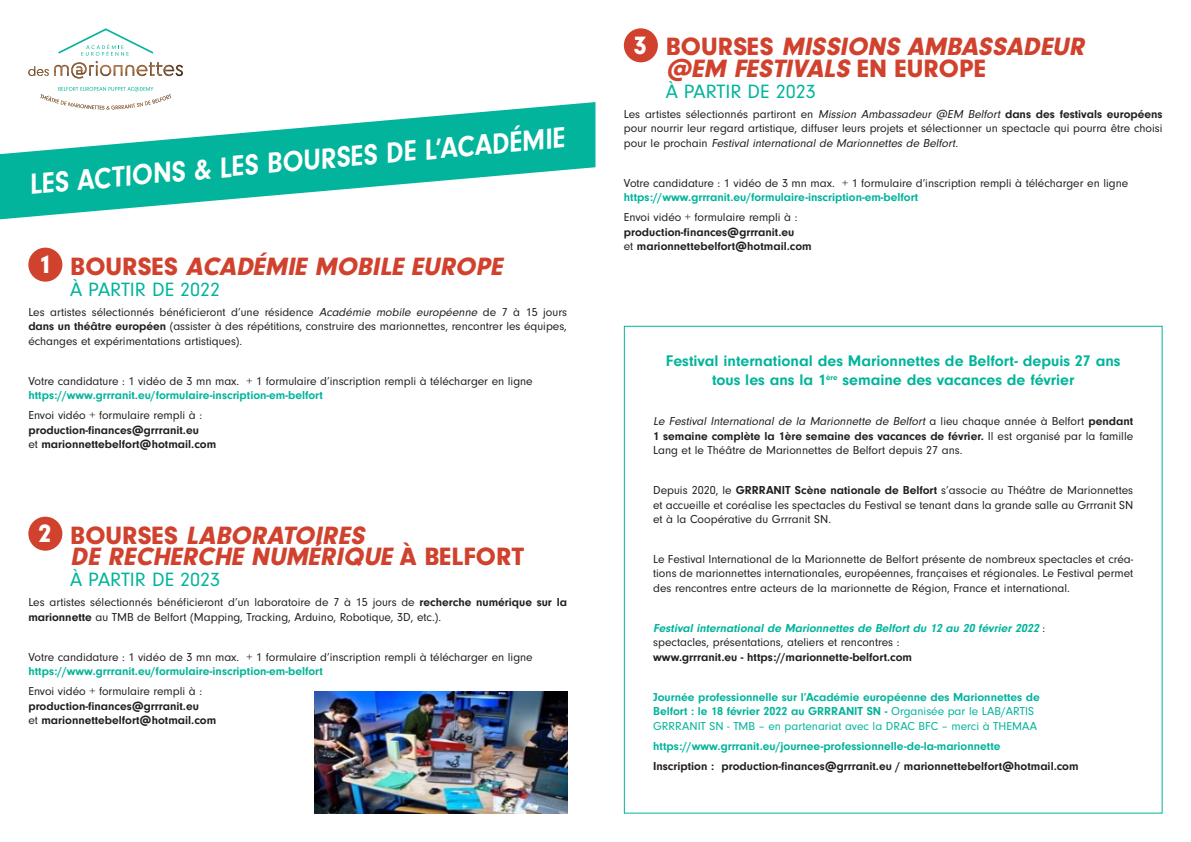
<style>
.page{position:relative;width:1191px;height:842px;background:#fff}
.page>*{position:absolute;margin:0;border:0;box-sizing:border-box;transform-origin:0 0}
.t1{font:700 30px "Neuzeit Gro";color:#fff;scale:.91 1}
.t2{font:italic 900 26px/21.2px "Neuzeit Gro";color:#d0422d}
.t3{font:20px "Neuzeit Gro";color:#02b49b}
.t4{font:700 16px/19.2px "Neuzeit Gro";color:#02b49b;text-align:center}
.t5{font:12px/14.4px "Neuzeit Gro";color:#231f20;text-align:justify}
.t6{font:700 12px/14.4px "Neuzeit Gro";color:#02b49b}
.t7{font:700 12px/14.4px "Neuzeit Gro";color:#231f20}
.t8{font:italic 700 12px/14.4px "Neuzeit Gro";color:#02b49b}
.s1{font-style:normal;color:#fff}
.s2{font-style:normal}
.s3{font-style:italic}
.s4{font-weight:700}
.s5{font-weight:400}
.s6{font-weight:400;font-style:normal;color:#231f20}
</style>
<div class="page">
<svg style="left:58px;top:87px;width:96px;height:5px"></svg>
<img style="left:41px;top:94px;width:130px;height:8px">
<svg style="left:58px;top:28px;width:96px;height:28px"></svg>
<img style="left:28px;top:61px;width:155px;height:18px">
<div style="left:28px;top:248px;width:34px;height:34px;background:#d0422d;border-radius:50%"></div>
<div style="left:28px;top:517px;width:34px;height:34px;background:#d0422d;border-radius:50%"></div>
<div style="left:624px;top:28px;width:34px;height:34px;background:#d0422d;border-radius:50%"></div>
<svg style="left:0;top:102px;width:595px;height:117px;fill:#02b49b"></svg>
<img style="left:314px;top:692px;width:253px;height:122px">
<h1 class="t1" style="left:28px;top:168px;width:592px;rotate:-5deg">LES ACTIONS &amp; LES BOURSES DE L’ACADÉMIE</h1>
<h2 class="t2" style="left:38px;top:256px;width:471px"><span class="s1">1</span> <span class="s2">B O U R S E S</span> ACADÉMIE MOBILE EUROPE</h2>
<h3 class="t3" style="left:70px;top:279px;width:152px">À PARTIR DE 2022</h3>
<p class="t5" style="left:28px;top:305px;width:540px">Les artistes sélectionnés bénéficieront d’une résidence <span class="s3">Académie mobile européenne</span> de 7 à 15 jours <span class="s4">dans un théâtre européen</span> (assister à des répétitions, construire des marionnettes, rencontrer les équipes, échanges et expérimentations artistiques).</p>
<p class="t5" style="left:28px;top:374px;width:506px">Votre candidature : 1 vidéo de 3 mn max. + 1 formulaire d’inscription rempli à télécharger en ligne</p>
<p class="t6" style="left:28px;top:388px;width:296px">https://www.grrranit.eu/formulaire-inscription-em-belfort</p>
<p class="t5" style="left:28px;top:408px;width:175px">Envoi vidéo + formulaire rempli à :</p>
<p class="t7" style="left:28px;top:423px;width:189px">production-finances@grrranit.eu<br><span class="s5">et</span> marionnettebelfort@hotmail.com</p>
<h2 class="t2" style="left:70px;top:525px;width:455px;text-indent:-32px"><span class="s1">2</span> <span class="s2">B O U R S E S</span> LABORATOIRES<br>DE RECHERCHE NUMÉRIQUE <span class="s2">À B E L F O R T</span></h2>
<h3 class="t3" style="left:70px;top:569px;width:152px">À PARTIR DE 2023</h3>
<p class="t5" style="left:28px;top:595px;width:540px">Les artistes sélectionnés bénéficieront d’un laboratoire de 7 à 15 jours de <span class="s4">recherche numérique sur la marionnette</span> au TMB de Belfort (Mapping, Tracking, Arduino, Robotique, 3D, etc.).</p>
<p class="t5" style="left:28px;top:650px;width:506px">Votre candidature : 1 vidéo de 3 mn max. + 1 formulaire d’inscription rempli à télécharger en ligne</p>
<p class="t6" style="left:28px;top:664px;width:296px">https://www.grrranit.eu/formulaire-inscription-em-belfort</p>
<p class="t5" style="left:28px;top:684px;width:175px">Envoi vidéo + formulaire rempli à :</p>
<p class="t7" style="left:28px;top:699px;width:189px">production-finances@grrranit.eu<br><span class="s5">et</span> marionnettebelfort@hotmail.com</p>
<h2 class="t2" style="left:665px;top:36px;width:425px;text-indent:-32px"><span class="s1">3</span> <span class="s2">B O U R S E S</span> MISSIONS AMBASSADEUR @EM FESTIVALS <span class="s2">E N E U R O P E</span></h2>
<h3 class="t3" style="left:665px;top:80px;width:152px">À PARTIR DE 2023</h3>
<p class="t5" style="left:624px;top:107px;width:540px">Les artistes sélectionnés partiront en <span class="s3">Mission Ambassadeur @EM Belfort</span> <span class="s4">dans des festivals européens </span>pour nourrir leur regard artistique, diffuser leurs projets et sélectionner un spectacle qui pourra être choisi p o u r l e p r o c h a i n <span class="s3">Festival international de Marionnettes de Belfort.</span></p>
<p class="t5" style="left:624px;top:176px;width:506px">Votre candidature : 1 vidéo de 3 mn max. + 1 formulaire d’inscription rempli à télécharger en ligne</p>
<p class="t6" style="left:624px;top:190px;width:296px">https://www.grrranit.eu/formulaire-inscription-em-belfort</p>
<p class="t5" style="left:624px;top:210px;width:175px">Envoi vidéo + formulaire rempli à :</p>
<p class="t7" style="left:624px;top:225px;width:189px">production-finances@grrranit.eu<br><span class="s5">et</span> marionnettebelfort@hotmail.com</p>
<h3 class="t4" style="left:666px;top:351px;width:456px">Festival international des Marionnettes de Belfort- depuis 27 ans tous les ans la 1<sup>ère</sup> semaine des vacances de février</h3>
<p class="t5" style="left:653px;top:414px;width:481px"><span class="s3">Le Festival International de la Marionnette de Belfort</span> a l i e u c h a q u e a n n é e à B e l fo rt <span class="s4">p e n d a n t 1 semaine complète la 1ère semaine des vacances de février.</span> Il est organisé par la famille Lang et le Théâtre de Marionnettes de Belfort depuis 27 ans.</p>
<p class="t5" style="left:653px;top:483px;width:481px">Depuis 2020, le <span class="s4">GRRRANIT Scène nationale de Belfort</span> s’associe au Théâtre de Marionnettes et accueille et coréalise les spectacles du Festival se tenant dans la grande salle au Grrranit SN et à la Coopérative du Grrranit SN.</p>
<p class="t5" style="left:653px;top:552px;width:481px">Le Festival International de la Marionnette de Belfort présente de nombreux spectacles et créa&shy;tions de marionnettes internationales, européennes, françaises et régionales. Le Festival permet des rencontres entre acteurs de la marionnette de Région, France et international.</p>
<p class="t8" style="left:653px;top:621px;width:394px">Festival international de Marionnettes de Belfort du 12 au 20 février 2022 <span class="s6">: spectacles, présentations, ateliers et rencontres :</span></p>
<p class="t7" style="left:653px;top:650px;width:260px">www.grrranit.eu - https://marionnette-belfort.com</p>
<p class="t6" style="left:653px;top:690px;width:388px">Journée professionnelle sur l’Académie européenne des Marionnettes de<br>Belfort : le 18 février 2022 au GRRRANIT SN - <span class="s5">Organisée par le LAB/ARTIS<br>GRRRANIT SN - TMB – en partenariat avec la DRAC BFC – merci à THEMAA</span></p>
<p class="t6" style="left:653px;top:739px;width:349px">https://www.grrranit.eu/journee-professionnelle-de-la-marionnette</p>
<p class="t7" style="left:653px;top:759px;width:427px">Inscription : production-finances@grrranit.eu / marionnettebelfort@hotmail.com</p>
</div>
